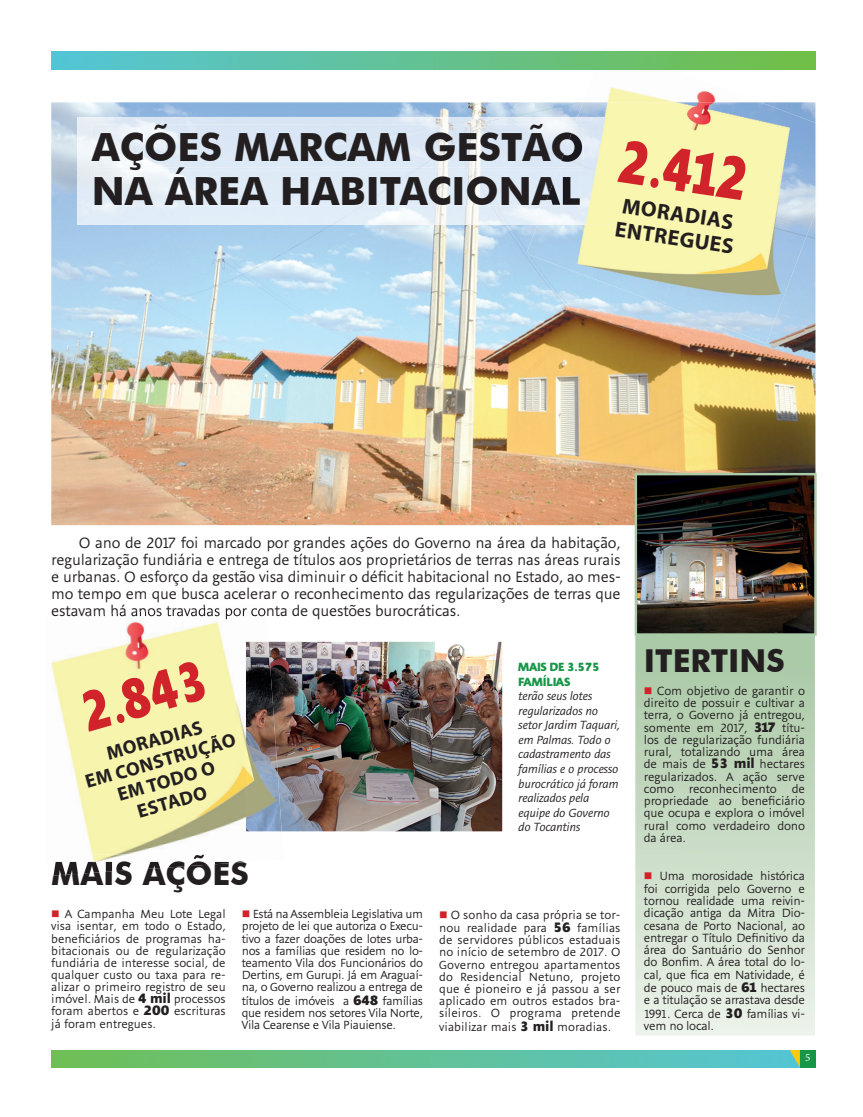
<style>
.page{position:relative;width:863px;height:1117px;background:#fff}
.page>*{position:absolute;margin:0;border:0;box-sizing:border-box;transform-origin:0 0}
.t1{font:700 59.75px "Alinea Sans";color:#d1232a;scale:.81 1}
.t2{font:700 55.25px "Alinea Sans";color:#d1232a;scale:.81 1}
.t3{font:700 38.88px/43.8px "Futura BT";color:#231f20}
.t4{font:700 31.62px "Futura BT";color:#231f20}
.t5{font:700 21.75px/24.1px "Myriad Pro";color:#231f20}
.t6{font:700 19.25px/21.4px "Myriad Pro";color:#231f20;text-align:center}
.t7{font:14.62px/17px "Alinea Sans";letter-spacing:-.01em;color:#231f20;text-align:justify}
.t8{font:11.62px/12.2px "Alinea Sans";letter-spacing:-.02em;color:#231f20;text-align:justify}
.t9{font:italic 11.62px/14.6px "Alinea Sans";letter-spacing:-.02em;color:#231f20}
.t10{font:700 11.62px/14.6px "Alinea Sans";letter-spacing:-.02em;color:#179648}
.t11{font:11.5px/12.1px "Alinea Sans";color:#231f20;text-align:justify}
.t12{font:10.88px "Minion Pro";color:#fff}
.s1{color:#d1232a}
.s2{font-weight:700;font-size:13.5px}
.s3{font-weight:700;font-size:13.38px}
</style>
<div class="page">
<div style="left:51px;top:1050px;width:764px;height:17px;background:linear-gradient(to right,#6fbe56,#54c5d9)"></div>
<svg style="left:635px;top:635px;width:180px;height:400px;background:#caddc7"></svg>
<div style="left:800px;top:1049px;width:15px;height:17px;background:#179648"></div>
<svg style="left:790px;top:1050px;width:10px;height:16px"></svg>
<img style="left:51px;top:102px;width:764px;height:423px">
<img style="left:284px;top:641px;width:218px;height:190px">
<img style="left:638px;top:476px;width:175px;height:156px">
<div style="left:635px;top:473px;width:181px;height:162px;border:2px solid #abcaa8"></div>
<img style="left:77px;top:117px;width:449px;height:108px">
<img style="left:91px;top:124px;width:435px;height:46px">
<img style="left:95px;top:167px;width:431px;height:38px">
<img style="left:583px;top:51px;width:233px;height:161px">
<img style="left:526px;top:102px;width:289px;height:241px">
<img style="left:537px;top:117px;width:77px;height:108px">
<img style="left:559px;top:124px;width:25px;height:46px">
<img style="left:544px;top:170px;width:36px;height:35px">
<img style="left:558px;top:167px;width:22px;height:3px">
<img style="left:51px;top:619px;width:233px;height:235px">
<img style="left:53px;top:854px;width:192px;height:21px">
<img style="left:73px;top:607px;width:193px;height:12px">
<img style="left:246px;top:641px;width:36px;height:190px">
<div style="left:51px;top:52px;width:764px;height:17px;background:linear-gradient(to right,#54c5d9,#72be47)"></div>
<h3 class="t3" style="left:92px;top:125px;width:494px">AÇÕES MARCAM GESTÃO<br>NA ÁREA HABITACIONAL</h3>
<h1 class="t1" style="left:625px;top:124px;width:163px;rotate:9deg">2.412</h1>
<h3 class="t5" style="left:621px;top:192px;width:121px;rotate:9deg">MORADIAS<br>ENTREGUES</h3>
<p class="t7" style="left:51px;top:534px;width:571px;text-indent:28px">O ano de 2017 foi marcado por grandes ações do Governo na área da habitação, regularização fundiária e entrega de títulos aos proprietários de terras nas áreas rurais e urbanas. O esforço da gestão visa diminuir o déficit habitacional no Estado, ao mes&shy;mo tempo em que busca acelerar o reconhecimento das regularizações de terras que estavam há anos travadas por conta de questões burocráticas.</p>
<h2 class="t2" style="left:73px;top:680px;width:160px;rotate:-16deg">2.843</h2>
<h3 class="t4" style="left:644px;top:641px;width:142px">ITERTINS</h3>
<p class="t10" style="left:518px;top:659px;width:83px">MAIS DE 3.575<br>FAMÍLIAS</p>
<p class="t9" style="left:518px;top:688px;width:103px">terão seus lotes regularizados no setor Jardim Taquari, em Palmas. Todo o cadastramento das famílias e o processo burocrático já foram realizados pela equipe do Governo do Tocantins</p>
<p class="t8" style="left:644px;top:684px;width:162px"><span class="s1">■</span> Com objetivo de garantir o direito de possuir e cultivar a terra, o Governo já entregou, somente em 2017, <span class="s2">317</span> títu&shy;los de regularização fundiária rural, totalizando uma área de mais de <span class="s2">53 mil</span> hectares regularizados. A ação serve como</p>
<h3 class="t6" style="left:77px;top:750px;width:157px;rotate:-16deg">MORADIAS<br>EM CONSTRUÇÃO<br>EM TODO O<br>ESTADO</h3>
<p class="t8" style="left:689px;top:782px;width:89px">reconhecimento</p>
<p class="t8" style="left:644px;top:782px;width:162px;text-indent:148px">de propriedade ao beneficiário que ocupa e explora o imóvel rural como verdadeiro dono da área.</p>
<p class="t8" style="left:644px;top:870px;width:163px"><span class="s1">■</span> Uma morosidade histórica foi corrigida pelo Governo e tornou realidade uma reivin&shy;dicação antiga da Mitra Dio&shy;cesana de Porto Nacional, ao entregar o Título Definitivo da área do Santuário do Senhor do Bonfim. A área total do lo&shy;cal, que fica em Natividade, é</p>
<p class="t8" style="left:644px;top:981px;width:162px">de pouco mais de <span class="s2">61</span> hectares e a titulação se arrastava desde</p>
<p class="t8" style="left:644px;top:1007px;width:162px">1991. Cerca de <span class="s2">30</span> famílias vi&shy;vem no local.</p>
<h3 class="t4" style="left:51px;top:853px;width:199px">MAIS AÇÕES</h3>
<p class="t11" style="left:51px;top:907px;width:176px"><span class="s1">■</span> A Campanha Meu Lote Legal visa isentar, em todo o Estado, beneficiários de programas ha&shy;bitacionais ou de regularização fundiária de interesse social, de qualquer custo ou taxa para re&shy;alizar o primeiro registro de seu imóvel. Mais de <span class="s3">4 mil</span> processos foram abertos e <span class="s3">200</span> escrituras já foram entregues.</p>
<p class="t11" style="left:242px;top:907px;width:183px"><span class="s1">■</span> Está na Assembleia Legislativa um projeto de lei que autoriza o Execu&shy;tivo a fazer doações de lotes urba&shy;nos a famílias que residem no lo&shy;teamento Vila dos Funcionários do Dertins, em Gurupi. Já em Araguaí&shy;na, o Governo realizou a entrega de</p>
<p class="t11" style="left:242px;top:994px;width:183px">títulos de imóveis a <span class="s3">648</span> famílias que residem nos setores Vila Norte, Vila Cearense e Vila Piauiense.</p>
<p class="t11" style="left:439px;top:907px;width:183px;line-height:13.4px"><span class="s1">■</span> O sonho da casa própria se tor&shy;nou realidade para <span class="s3">56</span> famílias</p>
<p class="t11" style="left:439px;top:933px;width:183px">de servidores públicos estaduais no início de setembro de 2017. O Governo entregou apartamentos do Residencial Netuno, projeto que é pioneiro e já passou a ser aplicado em outros estados bra&shy;sileiros. O programa pretende</p>
<p class="t11" style="left:439px;top:1020px;width:173px">viabilizar mais <span class="s3">3 mil</span> moradias.</p>
<p class="t12" style="left:805px;top:1050px;width:7px">5</p>
</div>
